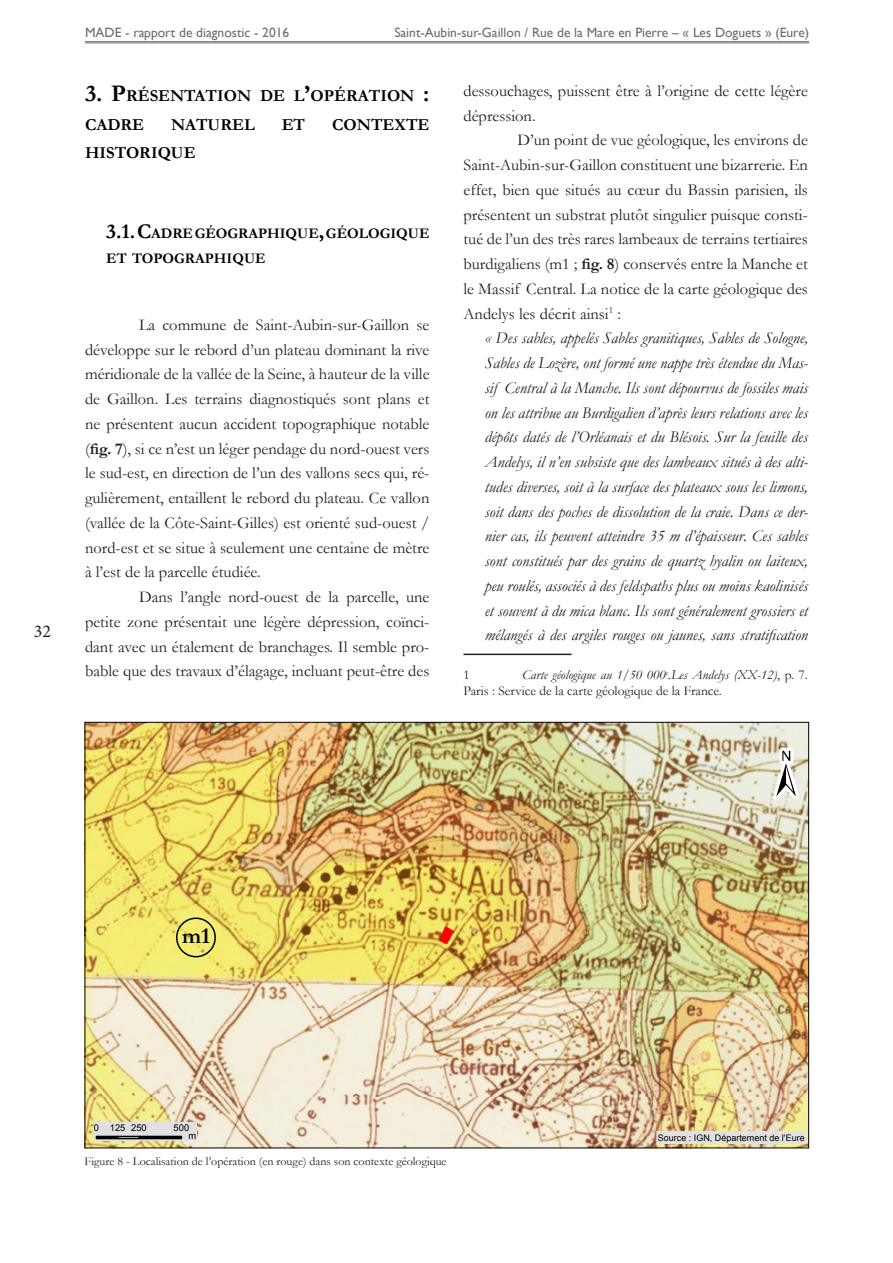
<style>
.page{position:relative;width:893px;height:1263px;background:#fff}
.page>*{position:absolute;margin:0;border:0;box-sizing:border-box;transform-origin:0 0}
.t1{font:700 22.5px "Garamond";color:#000}
.t2{font:18px "Minion Pro";color:#231f20}
.t3{font:700 16.8px/28.8px "Garamond";color:#000}
.t4{font:16.5px/24.8px "Garamond";color:#231f20;text-align:justify}
.t5{font:italic 16.5px/24.8px "Garamond";color:#231f20;text-align:justify}
.t6{font:700 14.7px/25.2px "Garamond";color:#000}
.t7{font:13.5px/16.2px "Garamond";color:#231f20}
.t8{font:13.5px "Gill Sans";color:#6c6d70}
.t9{font:12px "Garamond";color:#231f20}
.t10{font:9.3px/7.2px "Arial";color:#000}
.t11{font:9px "Arial";color:#000}
.s1{font-size:24px}
.s2{font-size:21px}
.s3{font-weight:700}
.s4{font-style:italic}
</style>
<div class="page">
<hr style="left:85px;top:41px;width:724px;height:1px;background:#6c6d70">
<hr style="left:85px;top:43px;width:724px;height:1px;background:#6c6d70">
<hr style="left:463px;top:654px;width:108px;height:1px;background:#231f20">
<img style="left:84px;top:721px;width:725px;height:428px">
<svg style="left:762px;top:722px;width:48px;height:101px;background:#d4d2c2"></svg>
<div style="left:94px;top:1123px;width:103px;height:18px;background:#e1e1e1"></div>
<div style="left:96px;top:1136px;width:22px;height:3px;border:1px solid #000"></div>
<div style="left:117px;top:1136px;width:23px;height:3px;border:1px solid #000"></div>
<div style="left:138px;top:1136px;width:44px;height:3px;border:1px solid #000"></div>
<svg style="left:656px;top:1128px;width:151px;height:16px;background:#e0dcd0"></svg>
<p class="t2" style="left:34px;top:619px;width:19px">32</p>
<p class="t8" style="left:85px;top:25px;width:206px">MADE - rapport de diagnostic - 2016</p>
<p class="t8" style="left:394px;top:25px;width:416px">Saint-Aubin-sur-Gaillon / Rue de la Mare en Pierre – « Les Doguets » (Eure)</p>
<p class="t3" style="left:85px;top:81px;width:346px"><span class="s1">3. P</span>RÉSENTATION DE L<span class="s1">’</span>OPÉRATION <span class="s1">:<br></span>CADRE</p>
<p class="t3" style="left:171px;top:110px;width:85px">NATUREL</p>
<p class="t3" style="left:282px;top:110px;width:25px">ET</p>
<p class="t3" style="left:332px;top:110px;width:99px">CONTEXTE</p>
<p class="t3" style="left:85px;top:139px;width:112px">HISTORIQUE</p>
<p class="t6" style="left:106px;top:221px;width:325px"><span class="s2">3.1. C</span>ADREGÉOGRAPHIQUE<span class="s2">,</span> GÉOLOGIQUE<br>ET TOPOGRAPHIQUE</p>
<p class="t4" style="left:85px;top:312px;width:346px;text-indent:54px">La commune de Saint-Aubin-sur-Gaillon se développe sur le rebord d’un plateau dominant la rive méridionale de la vallée de la Seine, à hauteur de la ville de Gaillon. Les terrains diagnostiqués sont plans et ne présentent aucun accident topographique notable (<span class="s3">fig. 7</span>), si ce n’est un léger pendage du nord-ouest vers le sud-est, en direction de l’un des vallons secs qui, ré&shy;gulièrement, entaillent le rebord du plateau. Ce vallon (vallée de la Côte-Saint-Gilles) est orienté sud-ouest / nord-est et se situe à seulement une centaine de mètre à l’est de la parcelle étudiée.</p>
<p class="t4" style="left:85px;top:584px;width:346px;text-indent:54px">Dans l’angle nord-ouest de la parcelle, une petite zone présentait une légère dépression, coïnci&shy;dant avec un étalement de branchages. Il semble pro&shy;bable que des travaux d’élagage, incluant peut-être des</p>
<p class="t4" style="left:463px;top:78px;width:346px">dessouchages, puissent être à l’origine de cette légère dépression.</p>
<p class="t4" style="left:463px;top:127px;width:346px;text-indent:54px">D’un point de vue géologique, les environs de Saint-Aubin-sur-Gaillon constituent une bizarrerie. En effet, bien que situés au cœur du Bassin parisien, ils présentent un substrat plutôt singulier puisque consti&shy;tué de l’un des très rares lambeaux de terrains tertiaires burdigaliens (m1 ; <span class="s3">fig. 8</span>) conservés entre la Manche et le Massif Central. La notice de la carte géologique des Andelys les décrit ainsi<sup>1</sup> :</p>
<p class="t5" style="left:485px;top:325px;width:325px">« Des sables, appelés Sables granitiques, Sables de Sologne, Sables de Lozère, ont formé une nappe très étendue du Mas&shy;sif Central à la Manche. Ils sont dépourvus de fossiles mais on les attribue au Burdigalien d’après leurs relations avec les dépôts datés de l’Orléanais et du Blésois. Sur la feuille des Andelys, il n’en subsiste que des lambeaux situés à des alti&shy;tudes diverses, soit à la surface des plateaux sous les limons, soit dans des poches de dissolution de la craie. Dans ce der&shy;nier cas, ils peuvent atteindre 35 m d’épaisseur. Ces sables sont constitués par des grains de quartz hyalin ou laiteux, peu roulés, associés à des feldspaths plus ou moins kaolinisés et souvent à du mica blanc. Ils sont généralement grossiers et mélangés à des argiles rouges ou jaunes, sans stratification</p>
<p class="t7" style="left:463px;top:666px;width:8px">1</p>
<p class="t7" style="left:463px;top:666px;width:344px;text-indent:59px"><span class="s4">Carte géologique au 1/50 000</span><sup>e</sup><span class="s4">.Les Andelys (XX-12)</span>, p. 7.<br>Paris : Service de la carte géologique de la France.</p>
<h1 class="t1" style="left:182px;top:920px;width:29px">m1</h1>
<p class="t10" style="left:94px;top:1124px;width:54px">0 125 250</p>
<p class="t10" style="left:189px;top:1124px;width:9px;text-indent:-15px">500 m</p>
<p class="t11" style="left:658px;top:1131px;width:148px">Source : IGN, Département de l'Eure</p>
<p class="t9" style="left:85px;top:1153px;width:363px">Figure 8 - Localisation de l’opération (en rouge) dans son contexte géologique</p>
</div>
